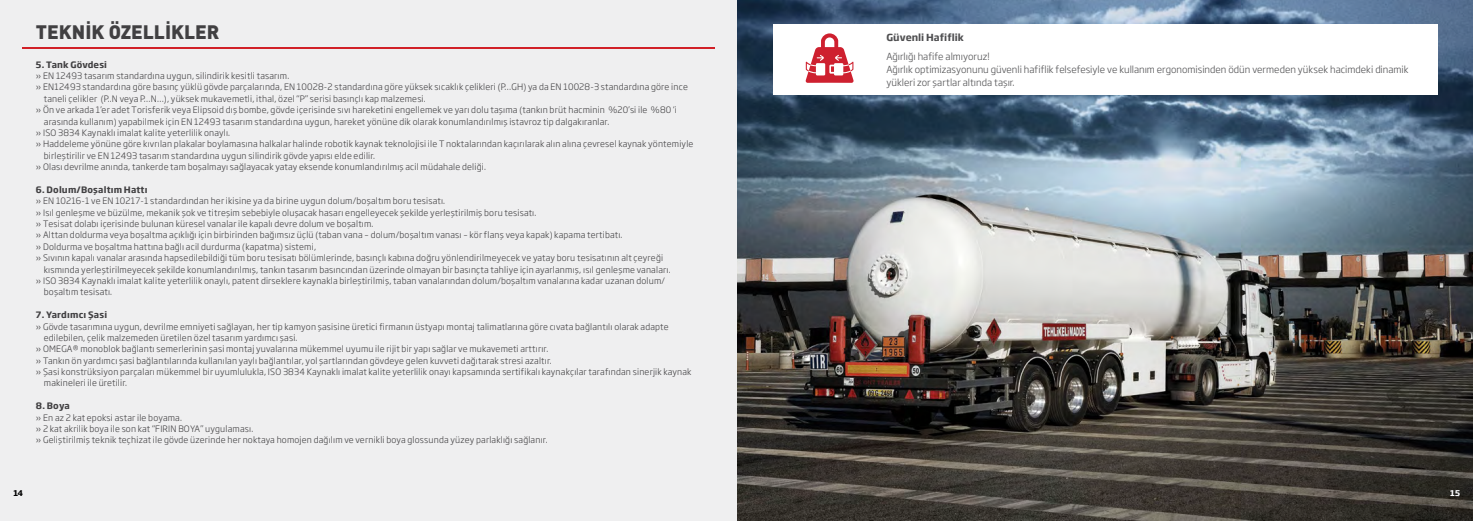
<style>
.page{position:relative;width:1473px;height:521px;background:#fff}
.page>*{position:absolute;margin:0;border:0;box-sizing:border-box;transform-origin:0 0}
.t1{font:900 19.25px "DIN Pro";color:#414042}
.t2{font:300 9.62px/13.1px "Soho Gothic Pro";color:#4f4f51}
.t3{font:700 9.62px "Soho Gothic Pro";color:#4f4f51}
.t4{font:300 8.75px/11.4px "Soho Gothic Pro";letter-spacing:.02em;color:#414042}
.t5{font:700 8.75px "Soho Gothic Pro";letter-spacing:.02em;color:#414042}
.t6{font:700 7.88px "Soho Gothic Pro";color:#000}
.t7{font:700 7.88px "Soho Gothic Pro";color:#fff}
</style>
<div class="page">
<img style="left:737px;top:0;width:736px;height:521px">
<div style="left:0;top:0;width:737px;height:521px;background:#efeff0"></div>
<hr style="left:22px;top:48px;width:692px;height:1px;background:#d12027">
<div style="left:773px;top:25px;width:664px;height:70px;background:#fff"></div>
<svg style="left:805px;top:33px;width:49px;height:50px"></svg>
<h1 class="t1" style="left:36px;top:26px;width:185px">TEKNİK ÖZELLİKLER</h1>
<p class="t5" style="left:36px;top:61px;width:73px">5. Tank Gövdesi</p>
<p class="t4" style="left:36px;top:71px;width:255px">» EN 12493 tasarım standardına uygun, silindirik kesitli tasarım.</p>
<p class="t4" style="left:36px;top:82px;width:653px">» EN12493 standardına göre basınç yüklü gövde parçalarında, EN 10028-2 standardına göre yüksek sıcaklık çelikleri (P…GH) ya da EN 10028-3 standardına göre ince</p>
<p class="t4" style="left:44px;top:94px;width:383px">taneli çelikler (P..N veya P…N…), yüksek mukavemetli, ithal, özel “P” serisi basınçlı kap malzemesi.</p>
<p class="t4" style="left:36px;top:105px;width:642px">» Ön ve arkada 1’er adet Torisferik veya Elipsoid dış bombe, gövde içerisinde sıvı hareketini engellemek ve yarı dolu taşıma (tankın brüt hacminin %20’si ile %80 ‘i</p>
<p class="t4" style="left:44px;top:116px;width:567px">arasında kullanım) yapabilmek için EN 12493 tasarım standardına uygun, hareket yönüne dik olarak konumlandırılmış istavroz tip dalgakıranlar.</p>
<p class="t4" style="left:36px;top:128px;width:196px">» ISO 3834 Kaynaklı imalat kalite yeterlilik onaylı.</p>
<p class="t4" style="left:36px;top:139px;width:659px">» Haddeleme yönüne göre kıvrılan plakalar boylamasına halkalar halinde robotik kaynak teknolojisi ile T noktalarından kaçırılarak alın alına çevresel kaynak yöntemiyle</p>
<p class="t4" style="left:44px;top:150px;width:333px">birleştirilir ve EN 12493 tasarım standardına uygun silindirik gövde yapısı elde edilir.</p>
<p class="t4" style="left:36px;top:162px;width:451px">» Olası devrilme anında, tankerde tam boşalmayı sağlayacak yatay eksende konumlandırılmış acil müdahale deliği.</p>
<p class="t5" style="left:36px;top:186px;width:113px">6. Dolum/Boşaltım Hattı</p>
<p class="t4" style="left:36px;top:196px;width:411px">» EN 10216-1 ve EN 10217-1 standardından her ikisine ya da birine uygun dolum/boşaltım boru tesisatı.</p>
<p class="t4" style="left:36px;top:207px;width:502px">» Isıl genleşme ve büzülme, mekanik şok ve titreşim sebebiyle oluşacak hasarı engelleyecek şekilde yerleştirilmiş boru tesisatı.</p>
<p class="t4" style="left:36px;top:219px;width:339px">» Tesisat dolabı içerisinde bulunan küresel vanalar ile kapalı devre dolum ve boşaltım.</p>
<p class="t4" style="left:36px;top:230px;width:588px">» Alttan doldurma veya boşaltma açıklığı için birbirinden bağımsız üçlü (taban vana – dolum/boşaltım vanası – kör flanş veya kapak) kapama tertibatı.</p>
<p class="t4" style="left:36px;top:241px;width:282px">» Doldurma ve boşaltma hattına bağlı acil durdurma (kapatma) sistemi,</p>
<p class="t4" style="left:36px;top:253px;width:629px">» Sıvının kapalı vanalar arasında hapsedilebildiği tüm boru tesisatı bölümlerinde, basınçlı kabına doğru yönlendirilmeyecek ve yatay boru tesisatının alt çeyreği</p>
<p class="t4" style="left:44px;top:264px;width:628px">kısmında yerleştirilmeyecek şekilde konumlandırılmış, tankın tasarım basıncından üzerinde olmayan bir basınçta tahliye için ayarlanmış, ısıl genleşme vanaları.</p>
<p class="t4" style="left:36px;top:276px;width:630px">» ISO 3834 Kaynaklı imalat kalite yeterlilik onaylı, patent dirseklere kaynakla birleştirilmiş, taban vanalarından dolum/boşaltım vanalarına kadar uzanan dolum/</p>
<p class="t4" style="left:44px;top:287px;width:70px">boşaltım tesisatı.</p>
<p class="t5" style="left:36px;top:311px;width:73px">7. Yardımcı Şasi</p>
<p class="t4" style="left:36px;top:321px;width:634px">» Gövde tasarımına uygun, devrilme emniyeti sağlayan, her tip kamyon şasisine üretici firmanın üstyapı montaj talimatlarına göre cıvata bağlantılı olarak adapte</p>
<p class="t4" style="left:44px;top:332px;width:255px">edilebilen, çelik malzemeden üretilen özel tasarım yardımcı şasi.</p>
<p class="t4" style="left:36px;top:344px;width:514px">» OMEGA® monoblok bağlantı semerlerinin şasi montaj yuvalarına mükemmel uyumu ile rijit bir yapı sağlar ve mukavemeti arttırır.</p>
<p class="t4" style="left:36px;top:355px;width:517px">» Tankın ön yardımcı şasi bağlantılarında kullanılan yaylı bağlantılar, yol şartlarından gövdeye gelen kuvveti dağıtarak stresi azaltır.</p>
<p class="t4" style="left:36px;top:367px;width:657px">» Şasi konstrüksiyon parçaları mükemmel bir uyumlulukla, ISO 3834 Kaynaklı imalat kalite yeterlilik onayı kapsamında sertifikalı kaynakçılar tarafından sinerjik kaynak</p>
<p class="t4" style="left:44px;top:378px;width:85px">makineleri ile üretilir.</p>
<p class="t5" style="left:36px;top:402px;width:35px">8. Boya</p>
<p class="t4" style="left:36px;top:412px;width:513px">» En az 2 kat epoksi astar ile boyama.<br>» 2 kat akrilik boya ile son kat “FIRIN BOYA” uygulaması.<br>» Geliştirilmiş teknik teçhizat ile gövde üzerinde her noktaya homojen dağılım ve vernikli boya glossunda yüzey parlaklığı sağlanır.</p>
<p class="t3" style="left:886px;top:34px;width:79px">Güvenli Hafiflik</p>
<p class="t2" style="left:886px;top:50px;width:523px">Ağırlığı hafife almıyoruz!<br>Ağırlık optimizasyonunu güvenli hafiflik felsefesiyle ve kullanım ergonomisinden ödün vermeden yüksek hacimdeki dinamik yükleri zor şartlar altında taşır.</p>
<p class="t6" style="left:14px;top:489px;width:11px">14</p>
<p class="t7" style="left:1450px;top:490px;width:11px">15</p>
</div>
